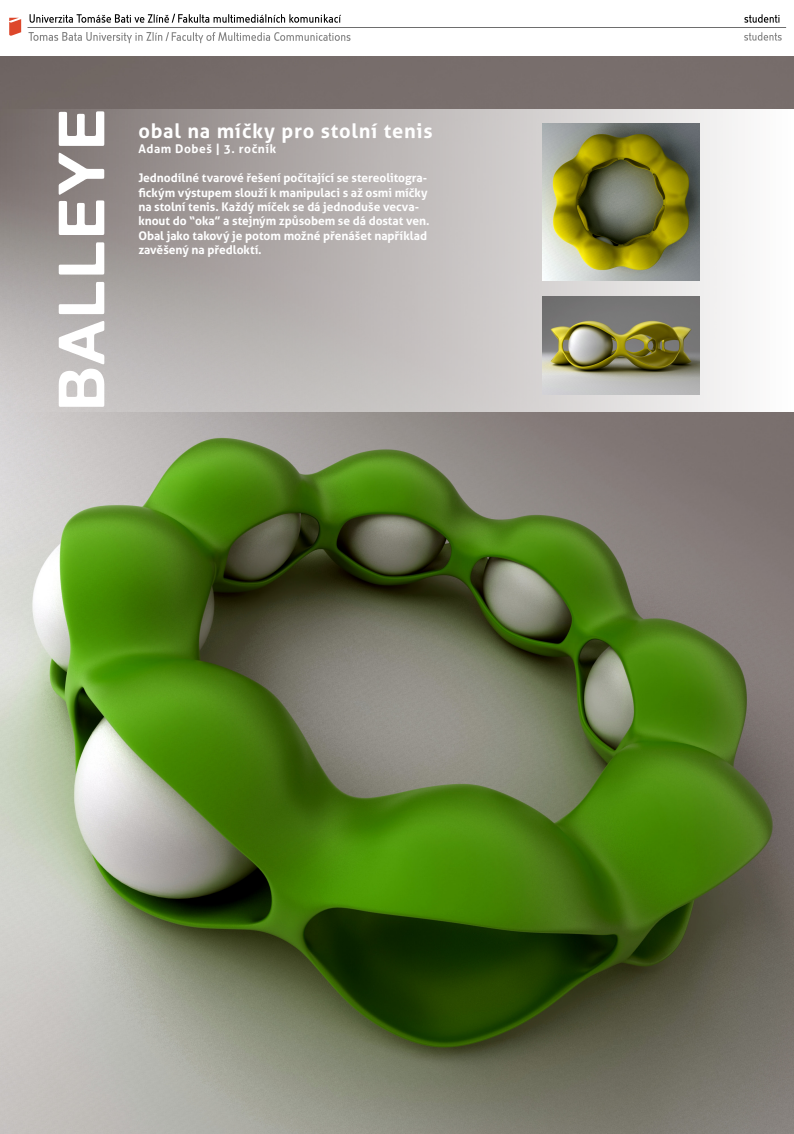
<style>
.page{position:relative;width:794px;height:1134px;background:#fff}
.page>*{position:absolute;margin:0;border:0;box-sizing:border-box;transform-origin:0 0}
.t1{font:64px "Alte Haas Grotesk Bold";letter-spacing:.03em;color:#fff}
.t2{font:700 20px "Aller";letter-spacing:.035em;color:#fff}
.t3{font:700 12px/14.4px "Aller";letter-spacing:-.005em;color:#fff}
.t4{font:700 12px "Aller";letter-spacing:.045em;color:#fff}
</style>
<div class="page">
<img style="left:0;top:56px;width:794px;height:1078px">
<svg style="left:0;top:109px;width:794px;height:302px;background:#bebab9"></svg>
<img style="left:543px;top:297px;width:157px;height:98px">
<img style="left:543px;top:124px;width:156px;height:156px">
<svg style="left:9px;top:18px;width:12px;height:18px"></svg>
<svg style="left:30px;top:14px;width:311px;height:9px"></svg>
<svg style="left:28px;top:32px;width:322px;height:11px"></svg>
<hr style="left:28px;top:27px;width:758px;height:1px;background:#000">
<svg style="left:744px;top:14px;width:35px;height:9px"></svg>
<svg style="left:744px;top:32px;width:37px;height:9px"></svg>
<p class="t1" style="left:42px;top:411px;width:304px;rotate:-90deg">BALLEYE</p>
<p class="t2" style="left:138px;top:119px;width:296px">obal na míčky pro stolní tenis</p>
<p class="t4" style="left:138px;top:141px;width:139px">Adam Dobeš | 3. ročník</p>
<p class="t3" style="left:138px;top:171px;width:293px">Jednodílné tvarové řešení počítající se stereolitogra&shy;fickým výstupem slouží k manipulaci s až osmi míčky na stolní tenis. Každý míček se dá jednoduše vecva&shy;knout do “oka” a stejným způsobem se dá dostat ven.</p>
<p class="t3" style="left:138px;top:228px;width:290px">Obal jako takový je potom možné přenášet například zavěšený na předloktí.</p>
</div>
